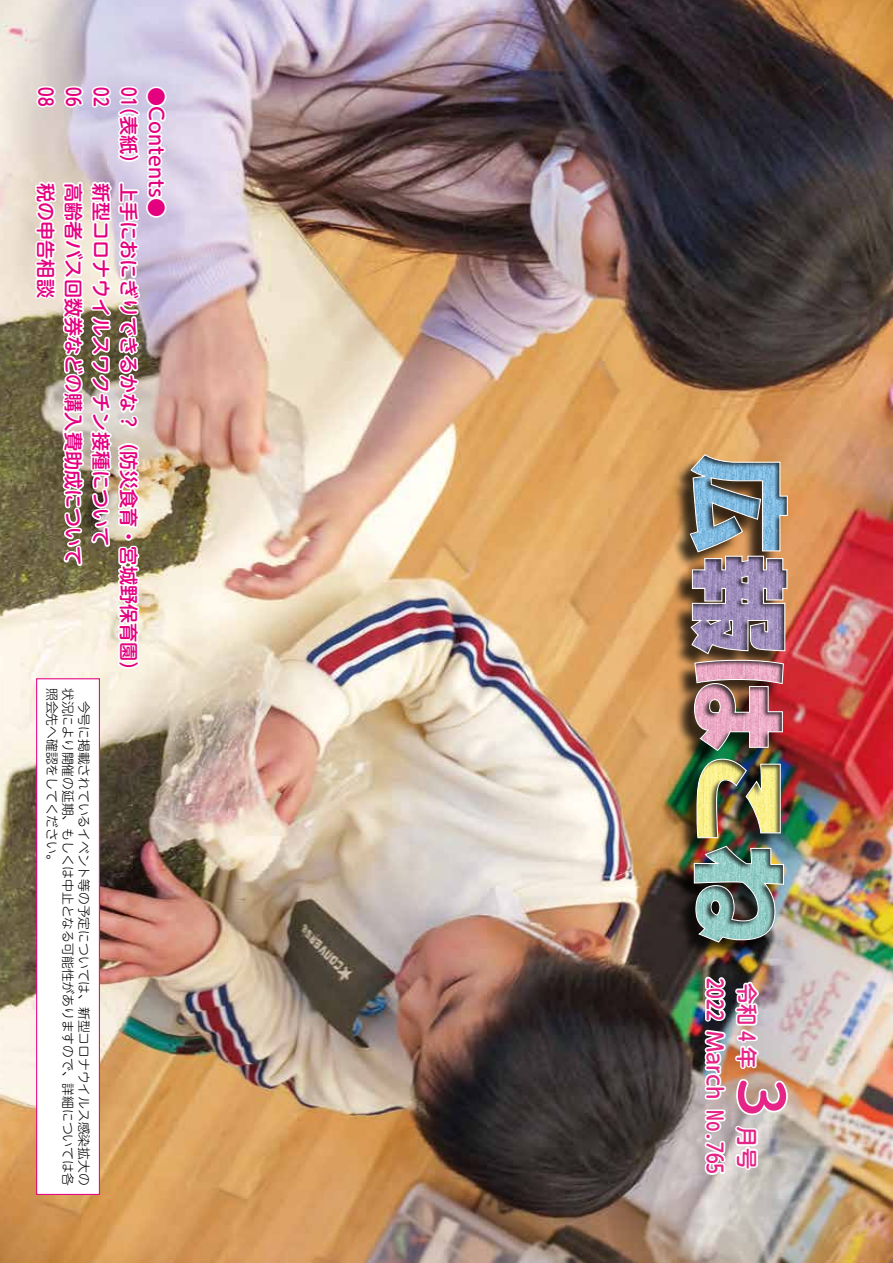
<style>
.page{position:relative;width:893px;height:1263px;background:#fff}
.page>*{position:absolute;margin:0;border:0;box-sizing:border-box;transform-origin:0 0}
.t1{font:500 58.5px "UD Shin M Go Pro";color:#e62488}
.t2{font:500 21.3px/32.1px "UD Shin M Go Pro";color:#e62488;text-align:right}
.t3{font:500 19.2px "UD Shin M Go Pro";color:#e4007f}
.t4{font:300 12.75px "UD Shin M Go Pro";color:#000}
</style>
<div class="page">
<img style="left:0;top:0;width:893px;height:1263px">
<img style="left:703px;top:960px;width:86px;height:217px">
<svg style="left:33px;top:83px;width:135px;height:588px"></svg>
<div style="left:37px;top:679px;width:62px;height:515px;background:#fff"></div>
<svg style="left:39px;top:1195px;width:61px;height:60px;background:#cf914c"></svg>
<div style="left:36px;top:678px;width:64px;height:517px;border:1px solid #e4007f"></div>
<div style="left:671px;top:456px;width:114px;height:503px;background:#000;opacity:.75"></div>
<img style="left:689px;top:453px;width:99px;height:490px">
<p class="t3" style="left:61px;top:87px;width:21px;rotate:90deg">08</p>
<p class="t3" style="left:89px;top:87px;width:21px;rotate:90deg">06</p>
<p class="t3" style="left:117px;top:87px;width:21px;rotate:90deg">02</p>
<p class="t3" style="left:61px;top:183px;width:116px;rotate:90deg">税の申告相談</p>
<p class="t3" style="left:89px;top:183px;width:384px;rotate:90deg">高齢者バス回数券などの購入費助成について</p>
<p class="t3" style="left:117px;top:183px;width:365px;rotate:90deg">新型コロナウイルスワクチン接種について</p>
<p class="t4" style="left:62px;top:688px;width:180px;rotate:90deg">照会先へ確認をしてください。</p>
<p class="t4" style="left:78px;top:688px;width:499px;rotate:90deg">状況により開催の延期、もしくは中止となる可能性がありますので、詳細については各</p>
<p class="t4" style="left:94px;top:688px;width:499px;rotate:90deg">　今号に掲載されているイベント等の予定については、新型コロナウイルス感染拡大の</p>
<p class="t3" style="left:144px;top:87px;width:595px;rotate:90deg">01（表紙） 上手におにぎりできるかな？（防災食育・宮城野保育園）</p>
<p class="t3" style="left:172px;top:87px;width:131px;rotate:90deg">●Contents●</p>
<p class="t2" style="left:764px;top:978px;width:198px;rotate:90deg">月号<br>2022　March　No.765</p>
<p class="t2" style="left:764px;top:983px;width:87px;rotate:90deg">令和４年</p>
<h1 class="t1" style="left:809px;top:1068px;width:60px;rotate:90deg">３</h1>
</div>
